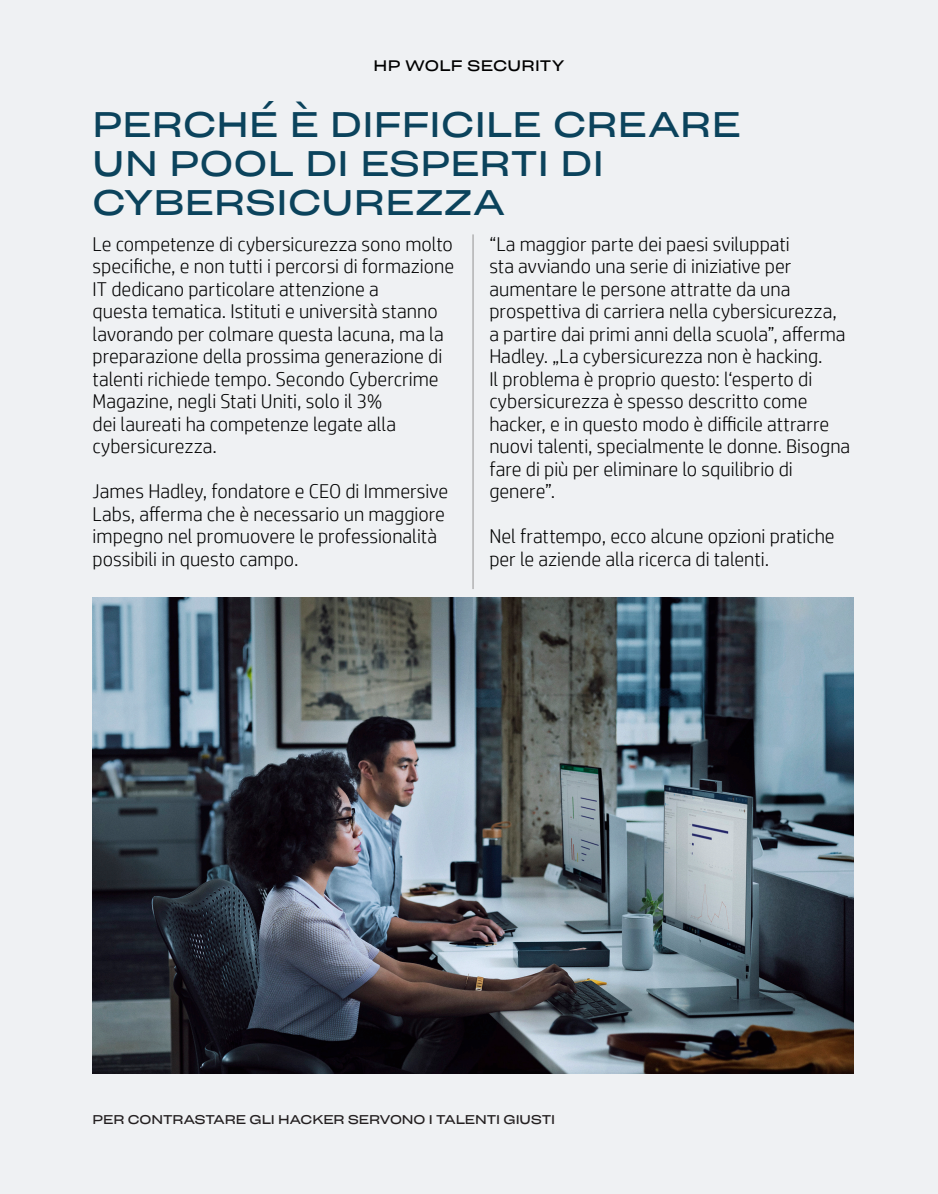
<style>
.page{position:relative;width:938px;height:1194px;background:#eff1f3}
.page>*{position:absolute;margin:0;border:0;box-sizing:border-box;transform-origin:0 0}
.Headline_28_31{font:35px/38.8px "Sharp Grotesk Book 25";letter-spacing:.015em;color:#0b435c}
.Bodycopy_16_18{font:300 20px/22.5px "HP Simplified";color:#000}
.Body_12_18_TT_Center{font:15px "Sharp Grotesk Book 25";letter-spacing:.02em;color:#000}
.Body_10_TT{font:12.5px "Sharp Grotesk Book 25";letter-spacing:-.01em;color:#231f20}
</style>
<div class="page">
<hr style="left:472px;top:234px;width:1px;height:355px;background:#a3a3a3">
<img style="left:93px;top:597px;width:760px;height:477px">
<p class="Body_12_18_TT_Center" style="left:373px;top:52px;width:192px">HP WOLF SECURITY</p>
<p class="Headline_28_31" style="left:93px;top:102px;width:649px">PERCHÉ È DIFFICILE CREARE<br>UN POOL DI ESPERTI DI<br>CYBERSICUREZZA</p>
<p class="Bodycopy_16_18" style="left:93px;top:232px;width:363px">Le competenze di cybersicurezza sono molto specifiche, e non tutti i percorsi di formazione IT dedicano particolare attenzione a<br>questa tematica. Istituti e università stanno lavorando per colmare questa lacuna, ma la preparazione della prossima generazione di talenti richiede tempo. Secondo Cybercrime Magazine, negli Stati Uniti, solo il 3%<br>dei laureati ha competenze legate alla cybersicurezza.</p>
<p class="Bodycopy_16_18" style="left:93px;top:480px;width:357px">James Hadley, fondatore e CEO di Immersive Labs, afferma che è necessario un maggiore impegno nel promuovere le professionalità possibili in questo campo.</p>
<p class="Bodycopy_16_18" style="left:489px;top:232px;width:362px">“La maggior parte dei paesi sviluppati<br>sta avviando una serie di iniziative per aumentare le persone attratte da una prospettiva di carriera nella cybersicurezza, a partire dai primi anni della scuola”, afferma Hadley. „La cybersicurezza non è hacking.<br>Il problema è proprio questo: l‘esperto di cybersicurezza è spesso descritto come hacker, e in questo modo è difficile attrarre nuovi talenti, specialmente le donne. Bisogna fare di più per eliminare lo squilibrio di genere”.</p>
<p class="Bodycopy_16_18" style="left:489px;top:525px;width:347px">Nel frattempo, ecco alcune opzioni pratiche per le aziende alla ricerca di talenti.</p>
<p class="Body_10_TT" style="left:93px;top:1109px;width:464px">PER CONTRASTARE GLI HACKER SERVONO I TALENTI GIUSTI</p>
</div>
